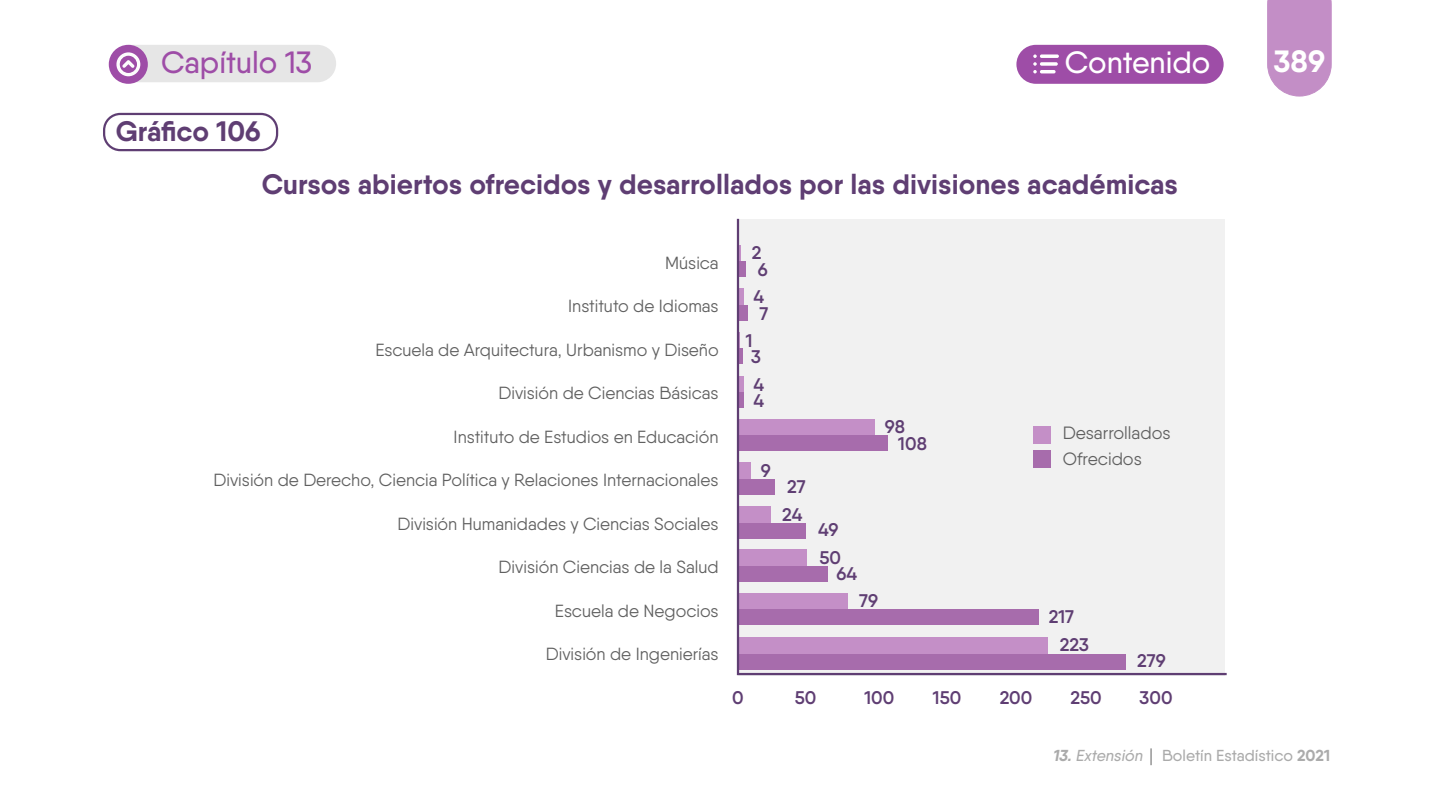
<style>
.page{position:relative;width:1440px;height:810px;background:#fff}
.page>*{position:absolute;margin:0;border:0;box-sizing:border-box;transform-origin:0 0}
.t1{font:500 30.75px "Qanelas";color:#9e4da7}
.t2{font:500 30.75px "Qanelas";color:#fff}
.t3{font:700 30.75px "Qanelas";color:#fff}
.t4{font:700 28.12px "Qanelas";color:#5f3e73}
.t5{font:600 18.3px/16.8px "Qanelas";color:#5f3e73;text-align:center}
.t6{font:17.77px/26px "Qanelas";color:#606060}
.t7{font:17.55px "Qanelas";color:#606060}
.t8{font:500 15.9px "Qanelas";color:#ababab}
.s1{font-weight:700;font-style:italic}
.s2{font-style:italic}
.s3{font-weight:700}
</style>
<div class="page">
<div style="left:1016px;top:45px;width:208px;height:39px;background:#9e4da7;border-radius:19px"></div>
<div style="left:109px;top:45px;width:39px;height:39px;background:#9e4da7;border-radius:19px"></div>
<svg style="left:1267px;top:0;width:65px;height:96px;background:#c796ca"></svg>
<svg style="left:1033px;top:54px;width:26px;height:19px"></svg>
<svg style="left:116px;top:45px;width:220px;height:37px;background:#e0d8e1"></svg>
<div style="left:103px;top:113px;width:175px;height:38px;border:2px solid #5f3e73;border-radius:16px"></div>
<svg style="left:1151px;top:748px;width:1px;height:17px"></svg>
<svg style="left:736px;top:218px;width:491px;height:458px"></svg>
<h1 class="t1" style="left:161px;top:43px;width:153px">Capítulo 13</h1>
<h1 class="t2" style="left:1065px;top:43px;width:147px">Contenido</h1>
<h1 class="t3" style="left:1274px;top:42px;width:53px">389</h1>
<h2 class="t4" style="left:116px;top:113px;width:146px">Gráfico 106</h2>
<h2 class="t4" style="left:262px;top:167px;width:918px">Cursos abiertos ofrecidos y desarrollados por las divisiones académicas</h2>
<p class="t7" style="left:665px;top:252px;width:55px">Música</p>
<p class="t7" style="left:568px;top:295px;width:152px">Instituto de Idiomas</p>
<p class="t7" style="left:375px;top:339px;width:345px">Escuela de Arquitectura, Urbanismo y Diseño</p>
<p class="t7" style="left:498px;top:382px;width:222px">División de Ciencias Básicas</p>
<p class="t7" style="left:454px;top:426px;width:267px">Instituto de Estudios en Educación</p>
<p class="t7" style="left:213px;top:470px;width:507px">División de Derecho, Ciencia Política y Relaciones Internacionales</p>
<p class="t7" style="left:397px;top:513px;width:323px">División Humanidades y Ciencias Sociales</p>
<p class="t7" style="left:499px;top:557px;width:222px">División Ciencias de la Salud</p>
<p class="t7" style="left:555px;top:600px;width:165px">Escuela de Negocios</p>
<p class="t7" style="left:546px;top:644px;width:174px">División de Ingenierías</p>
<p class="t5" style="left:752px;top:245px;width:17px;line-height:16px">2<br>6</p>
<p class="t5" style="left:754px;top:288px;width:16px">4<br>7</p>
<p class="t5" style="left:746px;top:332px;width:8px">1</p>
<p class="t5" style="left:751px;top:348px;width:11px">3</p>
<p class="t5" style="left:754px;top:376px;width:12px">4</p>
<p class="t5" style="left:754px;top:393px;width:12px">4</p>
<p class="t5" style="left:761px;top:462px;width:11px">9</p>
<p class="t5" style="left:787px;top:479px;width:20px">27</p>
<p class="t5" style="left:782px;top:506px;width:22px">24</p>
<p class="t5" style="left:885px;top:418px;width:22px">98</p>
<p class="t5" style="left:898px;top:435px;width:30px">108</p>
<p class="t5" style="left:818px;top:521px;width:22px">49</p>
<p class="t5" style="left:820px;top:549px;width:23px">50</p>
<p class="t5" style="left:837px;top:565px;width:22px">64</p>
<p class="t5" style="left:859px;top:592px;width:20px">79</p>
<p class="t6" style="left:1063px;top:420px;width:109px">Desarrollados<br>Ofrecidos</p>
<p class="t5" style="left:1049px;top:608px;width:27px">217</p>
<p class="t5" style="left:1060px;top:636px;width:31px">223</p>
<p class="t5" style="left:1137px;top:652px;width:30px">279</p>
<p class="t5" style="left:732px;top:689px;width:13px">0</p>
<p class="t5" style="left:795px;top:689px;width:23px">50</p>
<p class="t5" style="left:864px;top:689px;width:31px">100</p>
<p class="t5" style="left:933px;top:689px;width:30px">150</p>
<p class="t5" style="left:1000px;top:689px;width:34px">200</p>
<p class="t5" style="left:1071px;top:689px;width:33px">250</p>
<p class="t5" style="left:1140px;top:689px;width:35px">300</p>
<p class="t8" style="left:1053px;top:746px;width:278px"><span class="s1">13.</span> <span class="s2">Extensión</span> Boletín Estadístico <span class="s3">2021</span></p>
</div>
